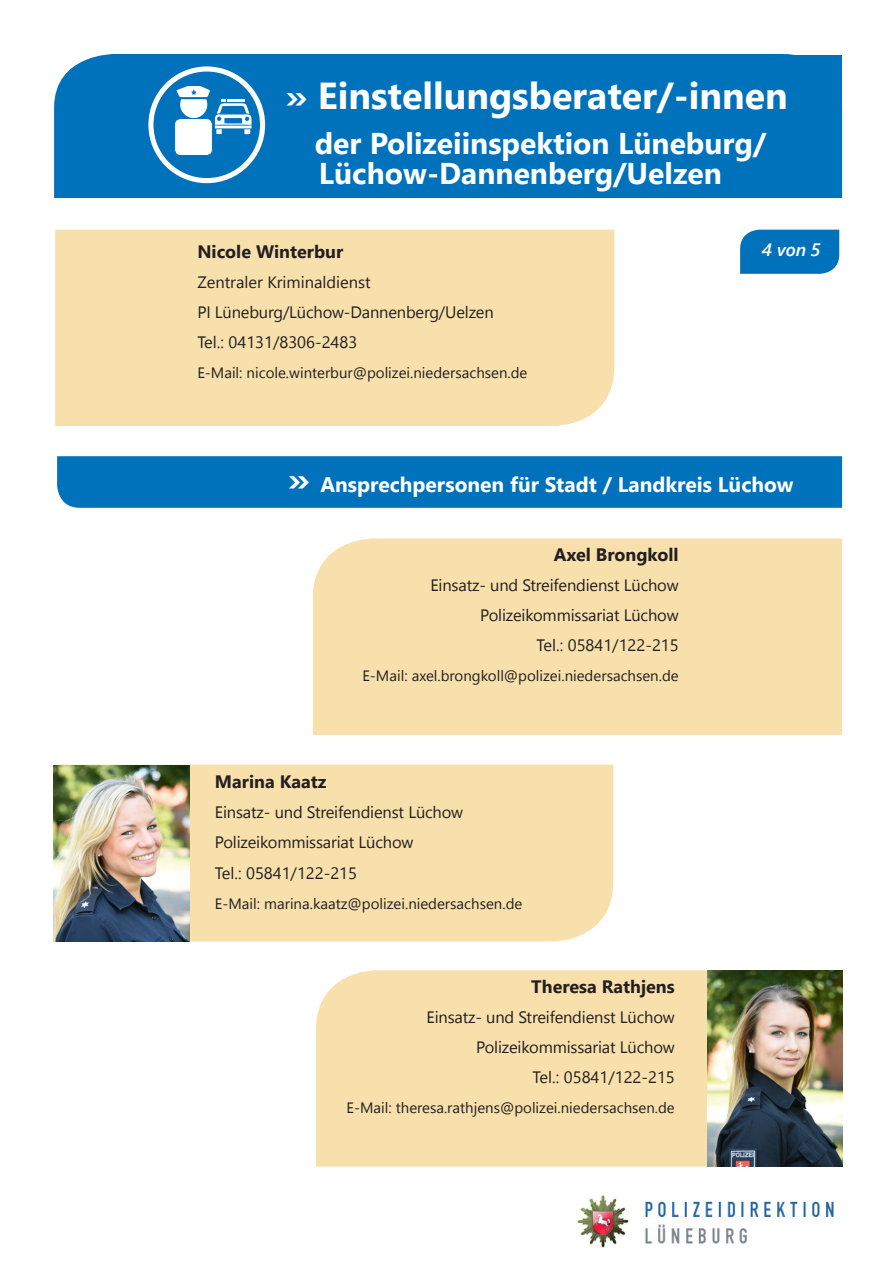
<style>
.page{position:relative;width:893px;height:1263px;background:#fff}
.page>*{position:absolute;margin:0;border:0;box-sizing:border-box;transform-origin:0 0}
.t1{font:700 37.5px "Segoe UI";color:#fff}
.t2{font:700 30px/30.6px "Segoe UI";color:#fff}
.t3{font:700 21px "Segoe UI";color:#fff}
.t4{font:700 18px "Segoe UI";color:#231f20}
.t5{font:italic 600 18px "Segoe UI";color:#fff}
.t6{font:16.5px/30px "Segoe UI";letter-spacing:-.01em;color:#231f20;text-align:right}
.t7{font:16.5px "Segoe UI Symbol";color:#231f20}
.t8{font:15px "Segoe UI";color:#231f20}
.t9{font:15px "Segoe UI Symbol";color:#231f20}
.s1{font-size:37.5px}
</style>
<div class="page">
<div style="left:54px;top:54px;width:788px;height:144px;background:#0072bc"></div>
<div style="left:737px;top:55px;width:105px;height:55px;background:#0072bc"></div>
<div style="left:148px;top:66px;width:117px;height:117px;border:5px solid #fff;border-radius:50%"></div>
<div style="left:175px;top:119px;width:37px;height:36px;background:#fff;border-radius:6px"></div>
<div style="left:174px;top:118px;width:39px;height:38px;border:1px solid #0072bc;border-radius:6px"></div>
<svg style="left:177px;top:86px;width:75px;height:48px"></svg>
<div style="left:55px;top:765px;width:558px;height:176px;background:#f8e0ac"></div>
<div style="left:313px;top:538px;width:529px;height:197px;background:#f8e0ac"></div>
<div style="left:740px;top:230px;width:99px;height:44px;background:#0072bc"></div>
<img style="left:577px;top:1195px;width:257px;height:52px">
<div style="left:57px;top:456px;width:785px;height:52px;background:#0072bc"></div>
<img style="left:53px;top:766px;width:136px;height:175px">
<div style="left:55px;top:230px;width:559px;height:196px;background:#f8e0ac"></div>
<div style="left:316px;top:970px;width:392px;height:197px;background:#f8e0ac"></div>
<img style="left:708px;top:970px;width:134px;height:197px">
<svg style="left:216px;top:897px;width:36px;height:12px"></svg>
<svg style="left:198px;top:277px;width:17px;height:11px"></svg>
<svg style="left:232px;top:280px;width:11px;height:8px"></svg>
<svg style="left:249px;top:280px;width:14px;height:8px"></svg>
<svg style="left:198px;top:337px;width:14px;height:11px"></svg>
<svg style="left:218px;top:340px;width:5px;height:8px"></svg>
<svg style="left:229px;top:336px;width:8px;height:12px"></svg>
<svg style="left:248px;top:336px;width:4px;height:12px"></svg>
<svg style="left:266px;top:336px;width:22px;height:14px"></svg>
<svg style="left:298px;top:336px;width:32px;height:12px"></svg>
<svg style="left:340px;top:336px;width:8px;height:12px"></svg>
<svg style="left:199px;top:367px;width:43px;height:11px"></svg>
<svg style="left:256px;top:367px;width:9px;height:11px"></svg>
<svg style="left:349px;top:368px;width:26px;height:14px"></svg>
<div style="left:215px;top:866px;width:141px;height:14px;background:#f8e0ac"></div>
<div style="left:265px;top:897px;width:257px;height:15px;background:#f8e0ac"></div>
<svg style="left:269px;top:276px;width:79px;height:12px"></svg>
<svg style="left:279px;top:367px;width:59px;height:11px"></svg>
<div style="left:389px;top:367px;width:138px;height:11px;background:#f8e0ac"></div>
<div style="left:533px;top:1071px;width:141px;height:14px;background:#f8e0ac"></div>
<div style="left:348px;top:1102px;width:326px;height:15px;background:#f8e0ac"></div>
<h1 class="t1" style="left:286px;top:65px;width:504px">» Einstellungsberater/-innen</h1>
<h2 class="t2" style="left:315px;top:128px;width:453px">der Polizeiinspektion Lüneburg/<br>Lüchow-Dannenberg/Uelzen</h2>
<p class="t4" style="left:197px;top:237px;width:147px">Nicole Winterbur</p>
<p class="t7" style="left:215px;top:273px;width:35px">■▼ ●</p>
<p class="t7" style="left:349px;top:273px;width:23px">■▲▼</p>
<p class="t6" style="left:197px;top:297px;width:298px">PI Lüneburg/Lüchow-Dannenberg/Uelzen</p>
<p class="t7" style="left:213px;top:333px;width:53px">● ✔ ✓</p>
<p class="t7" style="left:288px;top:333px;width:70px">✓ ✔✓</p>
<p class="t9" style="left:236px;top:364px;width:44px">● ■ □●</p>
<p class="t9" style="left:339px;top:364px;width:51px">◆ □●</p>
<p class="t5" style="left:762px;top:237px;width:60px">4 von 5</p>
<p class="t3" style="left:288px;top:468px;width:507px"><span class="s1">»</span> Ansprechpersonen für Stadt / Landkreis Lüchow</p>
<p class="t4" style="left:554px;top:540px;width:126px">Axel Brongkoll</p>
<p class="t6" style="left:430px;top:570px;width:250px">Einsatz- und Streifendienst Lüchow<br>Polizeikommissariat Lüchow<br>Tel.: 05841/122-215</p>
<p class="t8" style="left:362px;top:664px;width:318px">E-Mail: axel.brongkoll@polizei.niedersachsen.de</p>
<p class="t4" style="left:215px;top:768px;width:113px">Marina Kaatz</p>
<p class="t6" style="left:215px;top:797px;width:250px;text-align:left">Einsatz- und Streifendienst Lüchow<br>Polizeikommissariat Lüchow</p>
<p class="t9" style="left:253px;top:894px;width:5px">●</p>
<p class="t4" style="left:531px;top:972px;width:145px">Theresa Rathjens</p>
<p class="t6" style="left:426px;top:1002px;width:250px">Einsatz- und Streifendienst Lüchow<br>Polizeikommissariat Lüchow</p>
</div>
